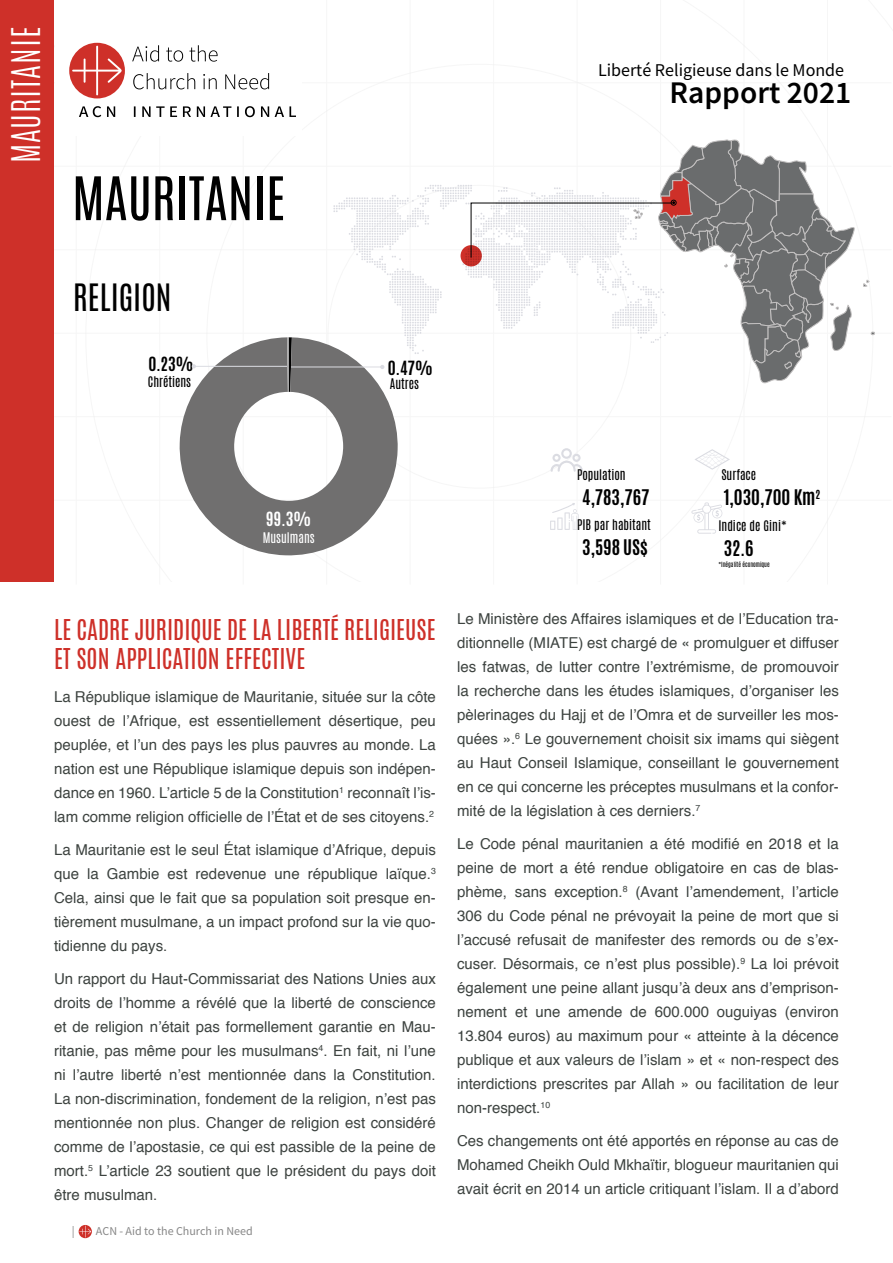
<style>
.page{position:relative;width:893px;height:1263px;background:#fff}
.page>*{position:absolute;margin:0;border:0;box-sizing:border-box;transform-origin:0 0}
.t1{font:51px "Antonio";color:#000}
.t2{font:300 33px "Antonio";letter-spacing:.025em;color:#fff}
.t3{font:600 31.5px "Source Sans Pro";color:#000}
.t4{font:31.5px "Antonio";color:#000}
.t5{font:24px/28.8px "Antonio";color:#ce3029}
.t6{font:700 18px "Antonio";color:#000}
.t7{font:18px "Source Sans Pro";color:#000}
.t8{font:700 16.35px "Antonio";color:#000}
.t9{font:700 16.35px "Antonio";color:#fff}
.t10{font:15px/24px "Helvetica";color:#3d4340;text-align:justify}
.t11{font:12.3px "Antonio";color:#000}
.t12{font:12.3px "Antonio";color:#fff}
.t13{font:12px "Source Sans Pro";color:#878787}
.t14{font:6px "Antonio";color:#000}
</style>
<div class="page">
<svg style="left:79px;top:1225px;width:12px;height:12px"></svg>
<hr style="left:76px;top:0;width:1px;height:584px;background:#ededed">
<hr style="left:159px;top:0;width:1px;height:584px;background:#ededed">
<hr style="left:243px;top:0;width:1px;height:584px;background:#ededed">
<hr style="left:326px;top:0;width:1px;height:584px;background:#ededed">
<hr style="left:410px;top:0;width:1px;height:584px;background:#ededed">
<hr style="left:493px;top:0;width:1px;height:584px;background:#ededed">
<hr style="left:577px;top:0;width:1px;height:584px;background:#ededed">
<hr style="left:660px;top:0;width:1px;height:584px;background:#ededed">
<hr style="left:744px;top:0;width:1px;height:584px;background:#ededed">
<hr style="left:827px;top:0;width:1px;height:584px;background:#ededed">
<div style="left:0;top:0;width:54px;height:581px;background:#ce3029"></div>
<div style="left:55px;top:0;width:247px;height:136px;background:#fff"></div>
<svg style="left:132px;top:45px;width:164px;height:72px"></svg>
<svg style="left:79px;top:106px;width:36px;height:11px"></svg>
<div style="left:69px;top:43px;width:56px;height:55px;background:#ce3029;border-radius:50%"></div>
<svg style="left:72px;top:46px;width:50px;height:49px"></svg>
<svg style="left:863px;top:280px;width:6px;height:7px"></svg>
<svg style="left:550px;top:448px;width:33px;height:24px"></svg>
<svg style="left:550px;top:503px;width:29px;height:27px"></svg>
<svg style="left:691px;top:502px;width:31px;height:32px"></svg>
<svg style="left:695px;top:449px;width:35px;height:21px"></svg>
<svg style="left:179px;top:337px;width:219px;height:220px;fill:#706f6f"></svg>
<svg style="left:287px;top:337px;width:5px;height:55px"></svg>
<svg style="left:192px;top:364px;width:4px;height:4px"></svg>
<hr style="left:194px;top:366px;width:93px;height:1px;background:#dbdce2">
<svg style="left:333px;top:139px;width:522px;height:244px"></svg>
<hr style="left:291px;top:367px;width:91px;height:1px;background:#dbdce2">
<h2 class="t2" style="left:2px;top:163px;width:138px;rotate:-90deg">MAURITANIE</h2>
<h1 class="t1" style="left:72px;top:161px;width:215px">MAURITANIE</h1>
<h3 class="t4" style="left:73px;top:274px;width:100px">RELIGION</h3>
<p class="t8" style="left:148px;top:352px;width:47px">0.23%</p>
<p class="t11" style="left:148px;top:372px;width:45px">Chrétiens</p>
<p class="t8" style="left:388px;top:355px;width:47px">0.47%</p>
<p class="t11" style="left:390px;top:374px;width:31px">Autres</p>
<p class="t7" style="left:598px;top:59px;width:248px">Liberté Religieuse dans le Monde</p>
<h3 class="t3" style="left:670px;top:72px;width:183px">Rapport 2021</h3>
<p class="t9" style="left:266px;top:507px;width:46px">99.3%</p>
<p class="t12" style="left:263px;top:529px;width:53px">Musulmans</p>
<h3 class="t5" style="left:54px;top:615px;width:383px">LE CADRE JURIDIQUE DE LA LIBERTÉ RELIGIEUSE<br>ET SON APPLICATION EFFECTIVE</h3>
<p class="t10" style="left:54px;top:685px;width:383px">La République islamique de Mauritanie, située sur la côte ouest de l’Afrique, est essentiellement désertique, peu peuplée, et l’un des pays les plus pauvres au monde. La nation est une République islamique depuis son indépen&shy;dance en 1960. L’article 5 de la Constitution<sup>1</sup> reconnaît l’is&shy;lam comme religion officielle de l’État et de ses citoyens.<sup>2</sup></p>
<p class="t10" style="left:54px;top:838px;width:383px">La Mauritanie est le seul État islamique d’Afrique, depuis que la Gambie est redevenue une république laïque.<sup>3<br></sup>Cela, ainsi que le fait que sa population soit presque en&shy;tièrement musulmane, a un impact profond sur la vie quo&shy;tidienne du pays.</p>
<p class="t10" style="left:54px;top:967px;width:383px">Un rapport du Haut-Commissariat des Nations Unies aux droits de l’homme a révélé que la liberté de conscience et de religion n’était pas formellement garantie en Mau&shy;ritanie, pas même pour les musulmans<sup>4</sup>. En fait, ni l’une ni l’autre liberté n’est mentionnée dans la Constitution.<br>La non-discrimination, fondement de la religion, n’est pas mentionnée non plus. Changer de religion est considéré comme de l’apostasie, ce qui est passible de la peine de mort.<sup>5</sup> L’article 23 soutient que le président du pays doit être musulman.</p>
<p class="t13" style="left:72px;top:1223px;width:4px">|</p>
<p class="t13" style="left:96px;top:1223px;width:158px">ACN - Aid to the Church in Need</p>
<p class="t11" style="left:577px;top:465px;width:50px">Population</p>
<p class="t11" style="left:721px;top:465px;width:36px">Surface</p>
<p class="t6" style="left:582px;top:484px;width:69px">4,783,767</p>
<p class="t6" style="left:724px;top:484px;width:98px">1,030,700 Km<sup>2</sup></p>
<p class="t11" style="left:577px;top:516px;width:75px">PIB par habitant</p>
<p class="t6" style="left:582px;top:534px;width:67px">3,598 US$</p>
<p class="t11" style="left:718px;top:516px;width:70px">Indice de Gini*</p>
<p class="t14" style="left:718px;top:560px;width:53px">*Inégalité économique</p>
<p class="t6" style="left:724px;top:535px;width:31px">32.6</p>
<p class="t10" style="left:457px;top:607px;width:383px">Le Ministère des Affaires islamiques et de l’Education tra&shy;ditionnelle (MIATE) est chargé de « promulguer et diffuser les fatwas, de lutter contre l’extrémisme, de promouvoir la recherche dans les études islamiques, d’organiser les pèlerinages du Hajj et de l’Omra et de surveiller les mos&shy;quées ».<sup>6</sup> Le gouvernement choisit six imams qui siègent au Haut Conseil Islamique, conseillant le gouvernement en ce qui concerne les préceptes musulmans et la confor&shy;mité de la législation à ces derniers.<sup>7</sup></p>
<p class="t10" style="left:457px;top:832px;width:383px">Le Code pénal mauritanien a été modifié en 2018 et la peine de mort a été rendue obligatoire en cas de blas&shy;phème, sans exception.<sup>8</sup> (Avant l’amendement, l’article 306 du Code pénal ne prévoyait la peine de mort que si l’accusé refusait de manifester des remords ou de s’ex&shy;cuser. Désormais, ce n’est plus possible).<sup>9</sup> La loi prévoit également une peine allant jusqu’à deux ans d’emprison&shy;nement et une amende de 600.000 ouguiyas (environ 13.804 euros) au maximum pour « atteinte à la décence publique et aux valeurs de l’islam » et « non-respect des interdictions prescrites par Allah » ou facilitation de leur non-respect.<sup>10</sup></p>
<p class="t10" style="left:457px;top:1129px;width:383px">Ces changements ont été apportés en réponse au cas de Mohamed Cheikh Ould Mkhaïtir, blogueur mauritanien qui avait écrit en 2014 un article critiquant l’islam. Il a d’abord</p>
</div>
